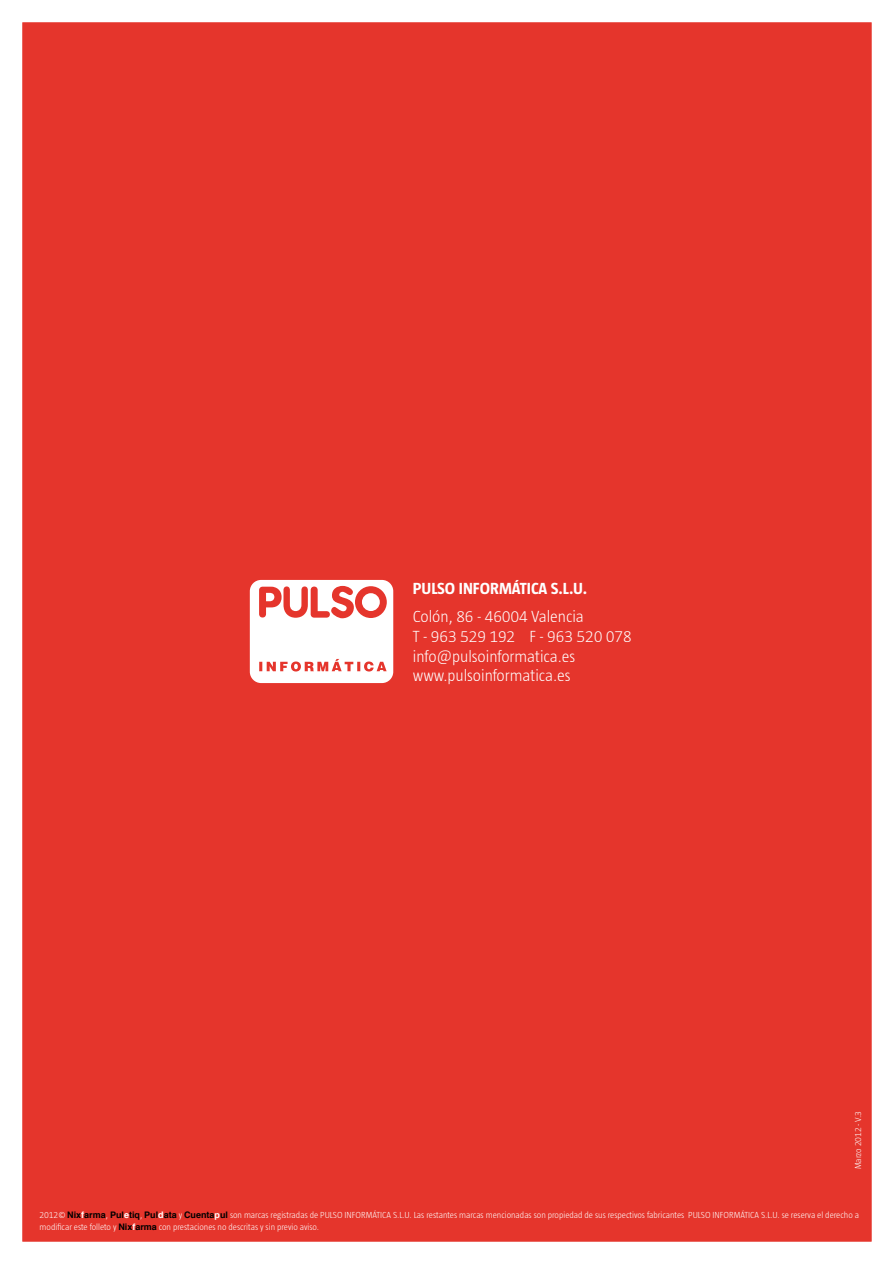
<style>
.page{position:relative;width:893px;height:1263px;background:#fff}
.page>*{position:absolute;margin:0;border:0;box-sizing:border-box;transform-origin:0 0}
.t1{font:300 16.5px/19.8px "Taz Barcelona";color:#fff}
.t2{font:700 16.5px "Taz Barcelona";color:#fff}
.t3{font:300 9px/12px "Taz Barcelona";color:#fff}
.s1{font-family:"Helvetica";font-weight:700;color:#000}
.s2{font-family:"Helvetica";font-weight:700}
</style>
<div class="page">
<div style="left:22px;top:22px;width:850px;height:1220px;background:#e5352c"></div>
<svg style="left:250px;top:580px;width:143px;height:103px"></svg>
<div style="left:362px;top:593px;width:18px;height:18px;background:#fff;border-radius:50%"></div>
<h1 class="t2" style="left:413px;top:579px;width:176px">PULSO INFORMÁTICA S.L.U.</h1>
<h1 class="t1" style="left:413px;top:606px;width:220px">Colón, 86 - 46004 Valencia<br>T - 963 529 192 F - 963 520 078 info@pulsoinformatica.es www.pulsoinformatica.es</h1>
<p class="t3" style="left:852px;top:1169px;width:60px;rotate:-90deg">Marzo 2012 - V.3</p>
<p class="t3" style="left:40px;top:1209px;width:821px">2012© <span class="s1">Nix</span><span class="s2">f</span><span class="s1">arma</span>, <span class="s1">Pul</span><span class="s2">e</span><span class="s1">tiq</span>, <span class="s1">Pul</span><span class="s2">d</span><span class="s1">ata</span> y <span class="s1">Cuenta</span><span class="s2">p</span><span class="s1">ul</span> son marcas registradas de PULSO INFORMÁTICA S.L.U. Las restantes marcas mencionadas son propiedad de sus respectivos fabricantes PULSO INFORMÁTICA S.L.U. se reserva el derecho a modificar este folleto y <span class="s1">Nix</span><span class="s2">f</span><span class="s1">arma</span> con prestaciones no descritas y sin previo aviso.</p>
</div>
